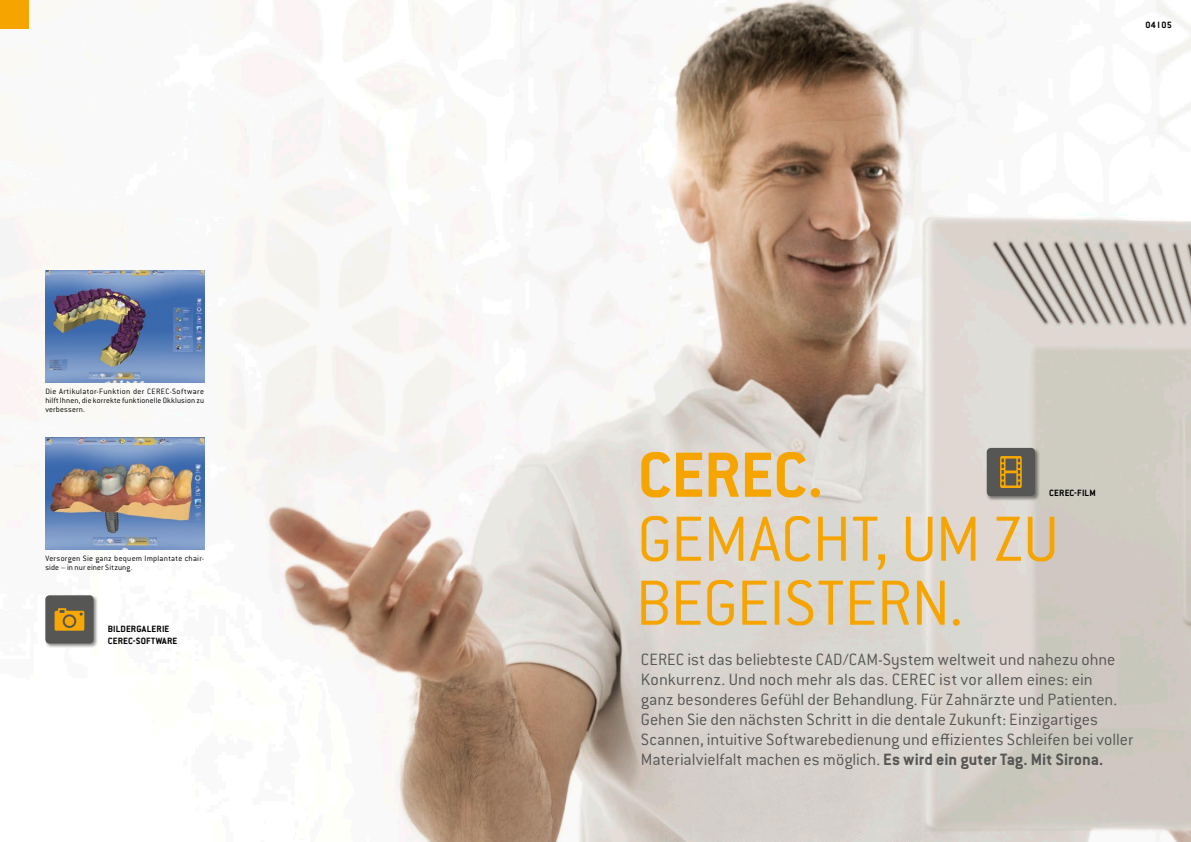
<style>
.page{position:relative;width:1191px;height:842px;background:#fff}
.page>*{position:absolute;margin:0;border:0;box-sizing:border-box;transform-origin:0 0}
.t1{font:300 70px/64px "Conduit ITC Pro";letter-spacing:-.015em;color:#f6a500}
.t2{font:700 70px "Conduit ITC Pro";color:#f6a500}
.t3{font:300 18px/20px "Conduit ITC Pro";color:#565655}
.t4{font:700 10px/12px "Conduit ITC Pro";letter-spacing:.02em;color:#000}
.t5{font:300 8.5px/9px "Conduit ITC Pro";letter-spacing:.03em;color:#000;text-align:justify}
.s1{font-weight:700}
</style>
<div class="page">
<img style="left:0;top:0;width:1191px;height:842px">
<img style="left:45px;top:437px;width:159px;height:112px">
<img style="left:45px;top:270px;width:159px;height:112px">
<div style="left:0;top:0;width:28px;height:28px;background:#f6a500"></div>
<div style="left:44px;top:594px;width:55px;height:55px;background:#000;opacity:.45"></div>
<div style="left:45px;top:595px;width:49px;height:48px;background:#565655;border-radius:4px"></div>
<svg style="left:55px;top:608px;width:29px;height:23px"></svg>
<div style="left:985px;top:447px;width:55px;height:54px;background:#000;opacity:.45"></div>
<div style="left:986px;top:448px;width:49px;height:48px;background:#565655;border-radius:4px"></div>
<svg style="left:1000px;top:456px;width:21px;height:32px"></svg>
<p class="t5" style="left:45px;top:387px;width:160px;text-indent:124px">-Software hilft Ihnen, die korrekte funktionelle Okklusion zu verbessern.</p>
<p class="t5" style="left:45px;top:387px;width:108px">Die Artikulator-Funktion der CEREC</p>
<p class="t5" style="left:45px;top:554px;width:160px">Versorgen Sie ganz bequem I mplantate chair&shy;side – in nur einer Sitzung.</p>
<p class="t4" style="left:108px;top:622px;width:71px">BILDERGALERIE<br>CEREC-SOFTWARE</p>
<p class="t4" style="left:1145px;top:19px;width:28px">04 I 05</p>
<h1 class="t2" style="left:637px;top:434px;width:187px">CEREC.</h1>
<h1 class="t1" style="left:635px;top:507px;width:425px">gemacht, um zu begeistern.</h1>
<p class="t3" style="left:641px;top:649px;width:10px">CEREC</p>
<p class="t4" style="left:1049px;top:487px;width:47px">CEREC-FILM</p>
<p class="t3" style="left:641px;top:649px;width:476px;text-indent:47px">ist das beliebteste CAD/CAM-System weltweit und nahezu ohne<br>Konkurrenz. Und noch mehr als das. CEREC</p>
<p class="t3" style="left:641px;top:669px;width:494px;text-indent:298px">ist vor allem eines: ein<br>ganz besonderes Gefühl der Behandlung. Für Zahnärzte und Patienten.<br>Gehen Sie den nächsten Schritt in die dentale Zukunft: Einzigartiges Scannen, intuitive Softwarebedienung und effizientes Schleifen bei voller Materialvielfalt machen es möglich. <span class="s1">ES WIRD EIN GUTER TAG. MIT SIRONA.</span></p>
</div>
